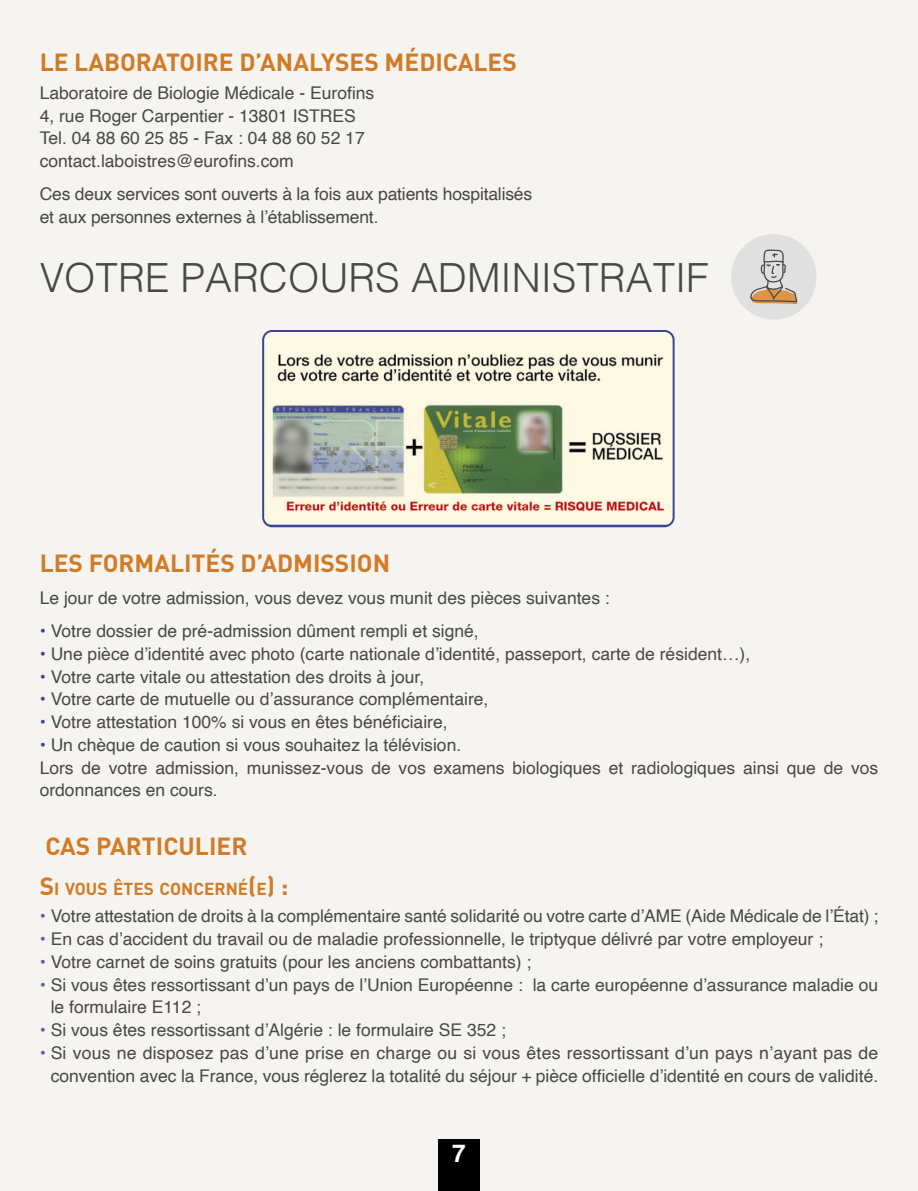
<style>
.page{position:relative;width:918px;height:1191px;background:#f5f4f0}
.page>*{position:absolute;margin:0;border:0;box-sizing:border-box;transform-origin:0 0}
.t1{font:300 40.25px "Helvetica";color:#484848}
.t2{font:700 24.5px "DIN";color:#d27b27}
.t3{font:700 24.5px "Helvetica";color:#fff}
.t4{font:17.5px/22.8px "Helvetica";color:#484848}
.t5{font:700 17.15px "DIN";color:#d27b27}
.s1{color:#3a4592}
.s2{font-size:24.5px}
.s3{color:#5b62a4}
</style>
<div class="page">
<div style="left:438px;top:1138px;width:42px;height:53px;background:#000"></div>
<div style="left:731px;top:234px;width:85px;height:85px;background:#e0e0e0;border-radius:50%"></div>
<svg style="left:750px;top:249px;width:47px;height:55px"></svg>
<img style="left:265px;top:331px;width:408px;height:195px">
<div style="left:262px;top:330px;width:412px;height:197px;border:2px solid #3a4592;border-radius:9px"></div>
<h2 class="t2" style="left:40px;top:46px;width:479px">LE LABORATOIRE D’ANALYSES MÉDICALES</h2>
<p class="t4" style="left:40px;top:82px;width:336px">Laboratoire de Biologie Médicale - Eurofins 4, rue Roger Carpentier - 13801 ISTRES Tel. 04 88 60 25 85 - Fax : 04 88 60 52 17 contact.laboistres@eurofins.com</p>
<p class="t4" style="left:40px;top:183px;width:494px">Ces deux services sont ouverts à la fois aux patients hospitalisés et aux personnes externes à l’établissement.</p>
<h1 class="t1" style="left:40px;top:243px;width:670px">VOTRE PARCOURS ADMINISTRATIF</h1>
<h2 class="t2" style="left:40px;top:547px;width:352px">LES FORMALITÉS D’ADMISSION</h2>
<p class="t4" style="left:40px;top:587px;width:571px">Le jour de votre admission, vous devez vous munit des pièces suivantes :</p>
<p class="t4" style="left:40px;top:620px;width:440px"><span class="s1">•</span> Votre dossier de pré-admission dûment rempli et signé,</p>
<p class="t4" style="left:40px;top:643px;width:712px"><span class="s1">•</span> Une pièce d’identité avec photo (carte nationale d’identité, passeport, carte de résident…), </p>
<p class="t4" style="left:40px;top:665px;width:386px"><span class="s1">•</span> Votre carte vitale ou attestation des droits à jour,</p>
<p class="t4" style="left:40px;top:688px;width:450px"><span class="s1">•</span> Votre carte de mutuelle ou d’assurance complémentaire,</p>
<p class="t4" style="left:40px;top:711px;width:409px"><span class="s1">•</span> Votre attestation 100% si vous en êtes bénéficiaire,</p>
<p class="t4" style="left:40px;top:734px;width:840px"><span class="s1">•</span> Un chèque de caution si vous souhaitez la télévision.<br>Lors de votre admission, munissez-vous de vos examens biologiques et radiologiques ainsi que de vos ordonnances en cours.</p>
<h2 class="t2" style="left:45px;top:830px;width:203px">CAS PARTICULIER</h2>
<p class="t5" style="left:40px;top:877px;width:250px"><span class="s2">S</span>I VOUS ÊTES CONCERNÉ<span class="s2">(</span>E<span class="s2">) :</span></p>
<p class="t4" style="left:40px;top:905px;width:840px"><span class="s3">•</span> Votre attestation de droits à la complémentaire santé solidarité ou votre carte d’AME (Aide Médicale de l’État) ;</p>
<p class="t4" style="left:40px;top:928px;width:785px"><span class="s3">•</span> En cas d’accident du travail ou de maladie professionnelle, le triptyque délivré par votre employeur ;</p>
<p class="t4" style="left:40px;top:950px;width:493px"><span class="s3">•</span> Votre carnet de soins gratuits (pour les anciens combattants) ;</p>
<p class="t4" style="left:51px;top:973px;width:829px;text-indent:-11px"><span class="s3">•</span> Si vous êtes ressortissant d’un pays de l’Union Européenne : la carte européenne d’assurance maladie ou le formulaire E112 ;</p>
<p class="t4" style="left:40px;top:1019px;width:468px"><span class="s3">•</span> Si vous êtes ressortissant d’Algérie : le formulaire SE 352 ;</p>
<p class="t4" style="left:40px;top:1041px;width:840px;text-align:right"><span class="s3">•</span> Si vous ne disposez pas d’une prise en charge ou si vous êtes ressortissant d’un pays n’ayant pas de convention avec la France, vous réglerez la totalité du séjour + pièce officielle d’identité en cours de validité.</p>
<h2 class="t3" style="left:452px;top:1138px;width:15px">7</h2>
</div>
